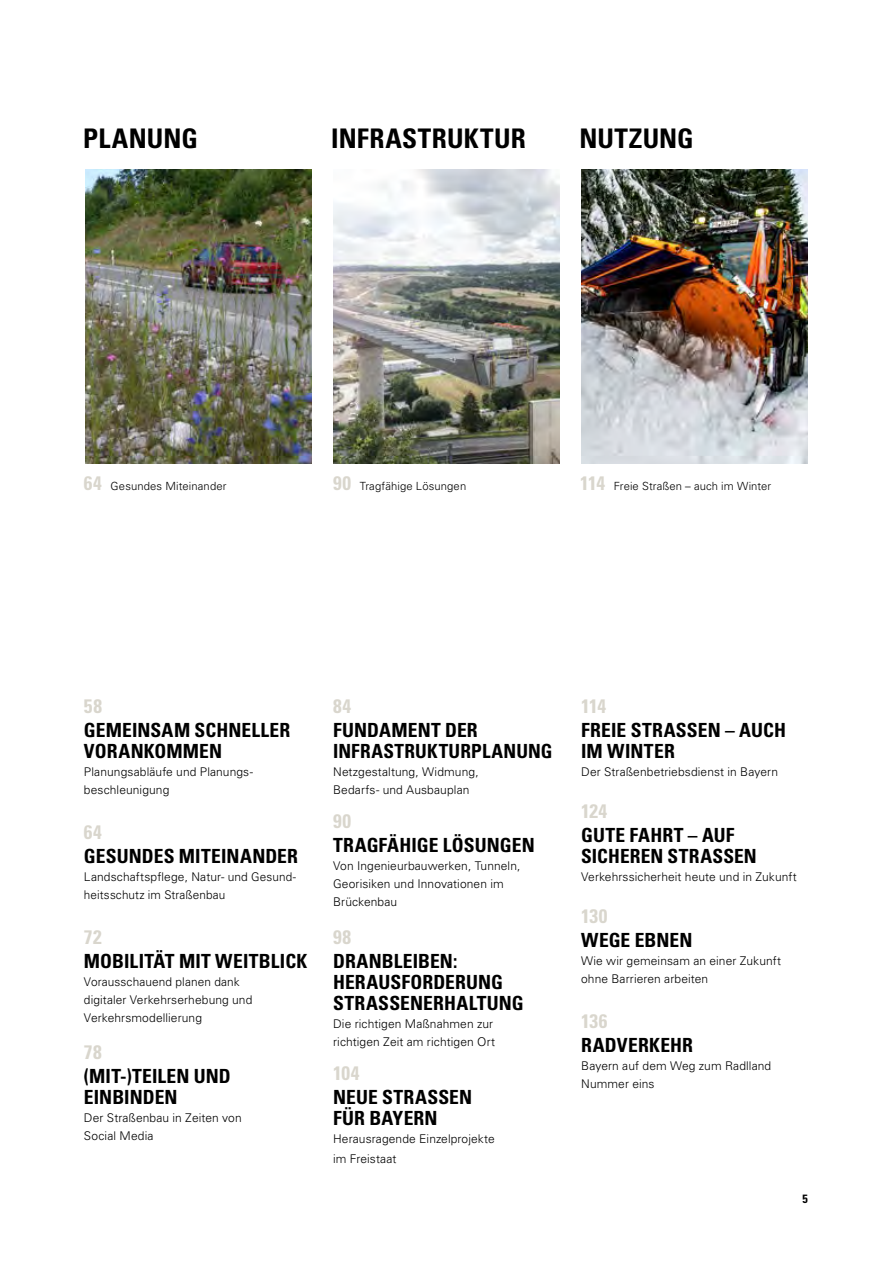
<style>
.page{position:relative;width:893px;height:1263px;background:#fff}
.page>*{position:absolute;margin:0;border:0;box-sizing:border-box;transform-origin:0 0}
.Rubrik_Inhaltsverzeichnis{font:700 condensed 27px "Univers";letter-spacing:.01em;color:#000}
.t1{font:700 condensed 19.5px/21px "Univers";letter-spacing:.005em;color:#000}
.t2{font:700 condensed 19.5px "Univers";letter-spacing:.025em;color:#d9d6cd}
.t3{font:300 12px/18px "Univers";letter-spacing:.01em;color:#000}
.t4{font:700 condensed 12px "Univers";color:#000}
.t5{font:300 11.25px "Univers";letter-spacing:.01em;color:#000}
.s1{font-weight:700;font-stretch:condensed;font-size:19.5px;color:#d9d6cd}
</style>
<div class="page">
<img style="left:85px;top:170px;width:227px;height:294px">
<img style="left:333px;top:170px;width:227px;height:294px">
<img style="left:581px;top:170px;width:227px;height:294px">
<h2 class="Rubrik_Inhaltsverzeichnis" style="left:83px;top:122px;width:116px">PLANUNG</h2>
<h2 class="Rubrik_Inhaltsverzeichnis" style="left:331px;top:122px;width:196px">INFRASTRUKTUR</h2>
<h2 class="Rubrik_Inhaltsverzeichnis" style="left:579px;top:122px;width:116px">NUTZUNG</h2>
<p class="t5" style="left:84px;top:479px;width:144px"><span class="s1">64</span> Gesundes Miteinander</p>
<p class="t5" style="left:333px;top:479px;width:135px"><span class="s1">90</span> Tragfähige Lösungen</p>
<p class="t5" style="left:580px;top:479px;width:193px"><span class="s1">114</span> Freie Straßen – auch im Winter</p>
<p class="t2" style="left:84px;top:694px;width:20px">58</p>
<p class="t1" style="left:84px;top:719px;width:208px">GEMEINSAM SCHNELLER<br>VORANKOMMEN</p>
<p class="t3" style="left:84px;top:762px;width:170px">Planungsabläufe und Planungs&shy;beschleunigung</p>
<p class="t2" style="left:84px;top:820px;width:19px">64</p>
<p class="t1" style="left:84px;top:845px;width:216px">GESUNDES MITEINANDER</p>
<p class="t3" style="left:84px;top:867px;width:214px">Landschaftspflege, Natur- und Gesund&shy;heitsschutz im Straßenbau</p>
<p class="t2" style="left:84px;top:925px;width:19px">72</p>
<p class="t1" style="left:84px;top:950px;width:225px">MOBILITÄT MIT WEITBLICK</p>
<p class="t3" style="left:84px;top:972px;width:170px">Vorausschauend planen dank digitaler Verkehrserhebung und<br>Verkehrsmodellierung</p>
<p class="t2" style="left:84px;top:1040px;width:19px">78</p>
<p class="t1" style="left:84px;top:1065px;width:148px">(MIT-)TEILEN UND<br>EINBINDEN</p>
<p class="t3" style="left:84px;top:1108px;width:159px">Der Straßenbau in Zeiten von<br>Social Media</p>
<p class="t2" style="left:333px;top:694px;width:19px">84</p>
<p class="t1" style="left:333px;top:719px;width:221px">FUNDAMENT DER<br>INFRASTRUKTURPLANUNG</p>
<p class="t3" style="left:333px;top:762px;width:147px">Netzgestaltung, Widmung,<br>Bedarfs- und Ausbauplan</p>
<p class="t2" style="left:333px;top:809px;width:20px">90</p>
<p class="t1" style="left:333px;top:834px;width:203px">TRAGFÄHIGE LÖSUNGEN</p>
<p class="t3" style="left:333px;top:856px;width:189px">Von Ingenieurbauwerken, Tunneln,<br>Georisiken und Innovationen im<br>Brückenbau</p>
<p class="t2" style="left:333px;top:925px;width:19px">98</p>
<p class="t1" style="left:333px;top:950px;width:192px">DRANBLEIBEN:<br>HERAUSFORDERUNG<br>STRASSENERHALTUNG</p>
<p class="t3" style="left:333px;top:1014px;width:164px">Die richtigen Maßnahmen zur richtigen Zeit am richtigen Ort</p>
<p class="t2" style="left:333px;top:1061px;width:28px">104</p>
<p class="t1" style="left:333px;top:1086px;width:141px">NEUE STRASSEN<br>FÜR BAYERN</p>
<p class="t3" style="left:333px;top:1129px;width:163px;line-height:19.5px">Herausragende Einzelprojekte im Freistaat</p>
<p class="t2" style="left:581px;top:694px;width:26px">114</p>
<p class="t1" style="left:581px;top:719px;width:206px">FREIE STRASSEN – AUCH<br>IM WINTER</p>
<p class="t3" style="left:581px;top:762px;width:198px">Der Straßenbetriebsdienst in Bayern</p>
<p class="t2" style="left:581px;top:799px;width:27px">124</p>
<p class="t1" style="left:581px;top:824px;width:177px">GUTE FAHRT – AUF<br>SICHEREN STRASSEN</p>
<p class="t3" style="left:581px;top:867px;width:217px">Verkehrssicherheit heute und in Zukunft</p>
<p class="t2" style="left:581px;top:904px;width:28px">130</p>
<p class="t1" style="left:581px;top:929px;width:113px">WEGE EBNEN</p>
<p class="t3" style="left:581px;top:951px;width:201px">Wie wir gemeinsam an einer Zukunft ohne Barrieren arbeiten</p>
<p class="t2" style="left:581px;top:1009px;width:28px">136</p>
<p class="t1" style="left:581px;top:1034px;width:113px">RADVERKEHR</p>
<p class="t3" style="left:581px;top:1056px;width:192px">Bayern auf dem Weg zum Radlland<br>Nummer eins</p>
<p class="t4" style="left:803px;top:1191px;width:7px">5</p>
</div>
